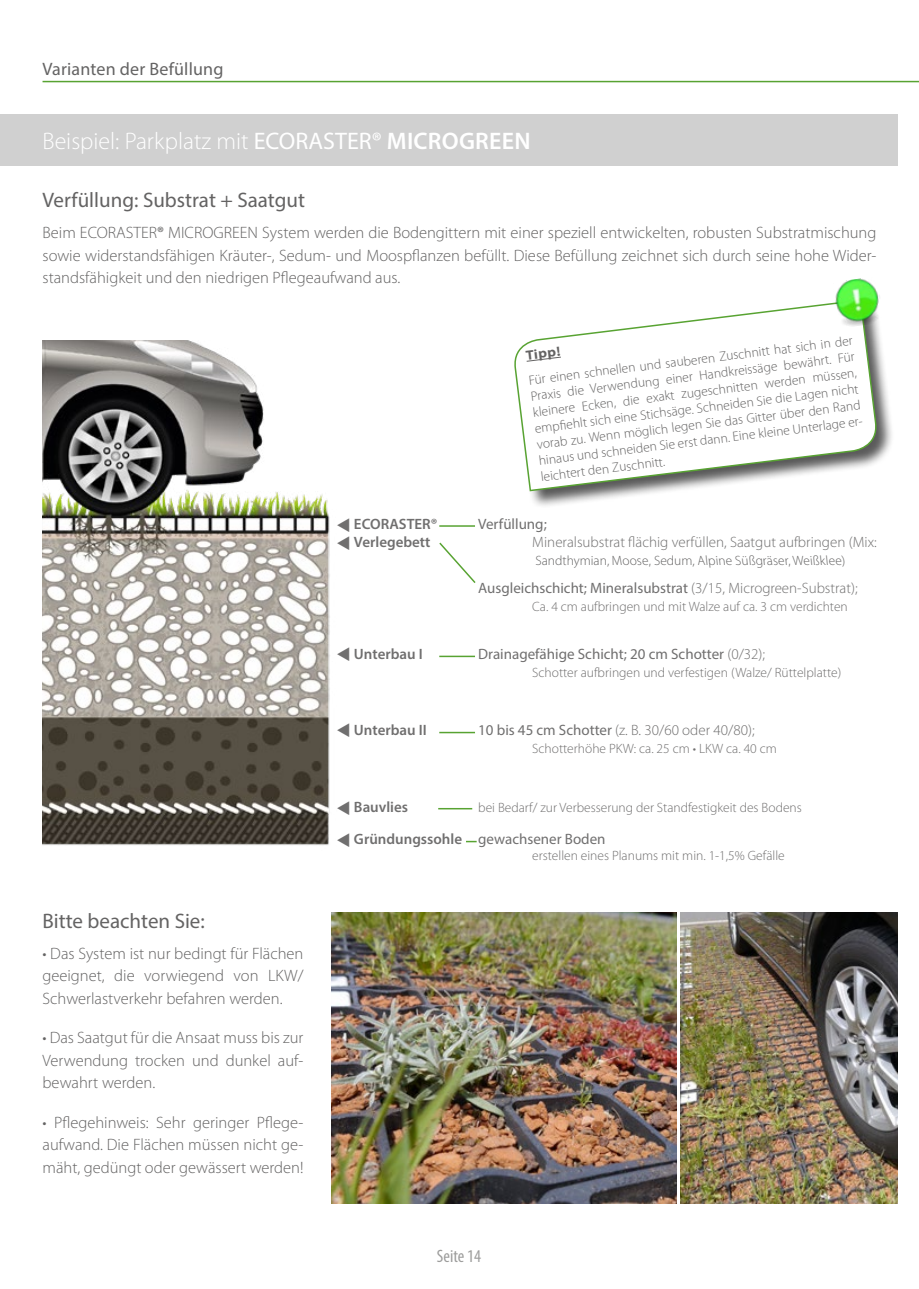
<style>
.page{position:relative;width:919px;height:1289px;background:#fff}
.page>*{position:absolute;margin:0;border:0;box-sizing:border-box;transform-origin:0 0}
.t1{font:300 24px "Myriad Pro";color:#fff}
.t2{font:21px "Myriad Pro";color:#646363}
.t3{font:18px "Myriad Pro";letter-spacing:.01em;color:#646363}
.t4{font:condensed 18px "Myriad Pro";color:#9d9d9c}
.t5{font:300 16.5px/22.5px "Myriad Pro";color:#646363;text-align:justify}
.t6{font:15px "Myriad Pro";color:#706f6f}
.t7{font:300 15px "Myriad Pro";color:#706f6f}
.t8{font:600 15px "Myriad Pro";color:#706f6f}
.t9{font:300 13.5px/16.2px "Myriad Pro";color:#646363}
.t10{font:300 13.5px "Myriad Pro";color:#706f6f}
.t11{font:700 semi-expanded 13.5px "Myriad Pro";color:#646363}
.s1{font-weight:400}
.s2{font-weight:600}
.s3{font-weight:300}
</style>
<div class="page">
<img style="left:43px;top:340px;width:634px;height:681px">
<div style="left:0;top:115px;width:897px;height:51px;background:#d0d0d0"></div>
<hr style="left:439px;top:525px;width:36px;height:2px;background:#58a332">
<hr style="left:439px;top:655px;width:36px;height:2px;background:#58a332">
<hr style="left:439px;top:731px;width:36px;height:2px;background:#58a332">
<svg style="left:466px;top:840px;width:10px;height:2px"></svg>
<svg style="left:437px;top:541px;width:40px;height:43px"></svg>
<img style="left:680px;top:912px;width:217px;height:291px">
<img style="left:332px;top:912px;width:344px;height:291px">
<div style="left:514px;top:299px;width:380px;height:210px;background:#000;opacity:.65"></div>
<svg style="left:512px;top:299px;width:366px;height:193px"></svg>
<svg style="left:526px;top:356px;width:35px;height:6px"></svg>
<img style="left:831px;top:278px;width:52px;height:51px">
<hr style="left:43px;top:81px;width:875px;height:1px;background:#58a332">
<hr style="left:438px;top:808px;width:34px;height:1px;background:#58a332">
<p class="t3" style="left:43px;top:58px;width:182px">Varianten der Befüllung</p>
<h1 class="t1" style="left:43px;top:128px;width:489px">Beispiel: Parkplatz mit <span class="s1">ECORASTER®</span> <span class="s2">MICROGREEN</span></h1>
<p class="t2" style="left:43px;top:187px;width:264px">Verfüllung: Substrat + Saatgut</p>
<p class="t5" style="left:43px;top:222px;width:835px">Beim ECORASTER<span class="s1">®</span> MICROGREEN System werden die Bodengittern mit einer speziell entwickelten, robusten Substratmischung sowie widerstandsfähigen Kräuter-, Sedum- und Moospflanzen befüllt. Diese Befüllung zeichnet sich durch seine hohe Wider&shy;standsfähigkeit und den niedrigen Pflegeaufwand aus.</p>
<p class="t9" style="left:528px;top:372px;width:330px;rotate:-7deg">Für einen schnellen und sauberen Zuschnitt hat sich in der Praxis die Verwendung einer Handkreissäge bewährt. Für kleinere Ecken, die exakt zugeschnitten werden müssen, empfi ehlt sich eine Stichsäge. Schneiden Sie die Lagen nicht vorab zu. Wenn möglich legen Sie das Gitter über den Rand hinaus und schneiden Sie erst dann. Eine kleine Unterlage er&shy;leichtert den Zuschnitt.</p>
<p class="t11" style="left:525px;top:348px;width:36px;rotate:-7deg">Tipp!</p>
<p class="t8" style="left:336px;top:515px;width:103px">▼ ECORASTER®</p>
<p class="t8" style="left:336px;top:532px;width:96px">▼ Verlegebett</p>
<p class="t6" style="left:478px;top:515px;width:70px">Verfüllung;</p>
<p class="t7" style="left:532px;top:534px;width:346px">Mineralsubstrat flächig verfüllen, Saatgut aufbringen (Mix:</p>
<p class="t9" style="left:535px;top:553px;width:313px">Sandthymian, Moose, Sedum, Alpine Süßgräser, Weißklee)</p>
<p class="t6" style="left:478px;top:578px;width:381px">Ausgleichschicht; Mineralsubstrat <span class="s3">(3/15, Microgreen-Substrat);</span></p>
<p class="t10" style="left:532px;top:599px;width:317px">Ca. 4 cm aufbringen und mit Walze auf ca. 3 cm verdichten</p>
<p class="t8" style="left:336px;top:644px;width:88px">▼ Unterbau I</p>
<p class="t6" style="left:478px;top:644px;width:288px">Drainagefähige Schicht; 20 cm Schotter <span class="s3">(0/32);</span></p>
<p class="t10" style="left:532px;top:664px;width:310px">Schotter aufbringen und verfestigen (Walze/ Rüttelplatte)</p>
<p class="t8" style="left:336px;top:720px;width:92px">▼ Unterbau II</p>
<p class="t7" style="left:478px;top:721px;width:278px"><span class="s1">10 bis 45 cm Schotter</span> (z. B. 30/60 oder 40/80);</p>
<p class="t10" style="left:532px;top:741px;width:246px">Schotterhöhe PKW: ca. 25 cm • LKW ca. 40 cm</p>
<p class="t8" style="left:336px;top:797px;width:74px">▼ Bauvlies</p>
<p class="t10" style="left:478px;top:800px;width:325px">bei Bedarf/ zur Verbesserung der Standfestigkeit des Bodens</p>
<p class="t2" style="left:43px;top:907px;width:164px">Bitte beachten Sie:</p>
<p class="t5" style="left:43px;top:942px;width:262px">• Das System ist nur bedingt für Flächen geeignet, die vorwiegend von LKW/ Schwerlastverkehr befahren werden.</p>
<p class="t5" style="left:43px;top:1026px;width:262px">• Das Saatgut für die Ansaat muss bis zur Verwendung trocken und dunkel auf&shy;bewahrt werden.</p>
<p class="t5" style="left:43px;top:1111px;width:262px">• Pflegehinweis: Sehr geringer Pflege&shy;aufwand. Die Flächen müssen nicht ge&shy;mäht, gedüngt oder gewässert werden!</p>
<p class="t8" style="left:336px;top:829px;width:127px">▼ Gründungssohle</p>
<p class="t6" style="left:478px;top:830px;width:129px">gewachsener Boden</p>
<p class="t10" style="left:532px;top:848px;width:254px">erstellen eines Planums mit min. 1-1,5% Gefälle</p>
<p class="t4" style="left:437px;top:1245px;width:46px">Seite 14</p>
</div>
